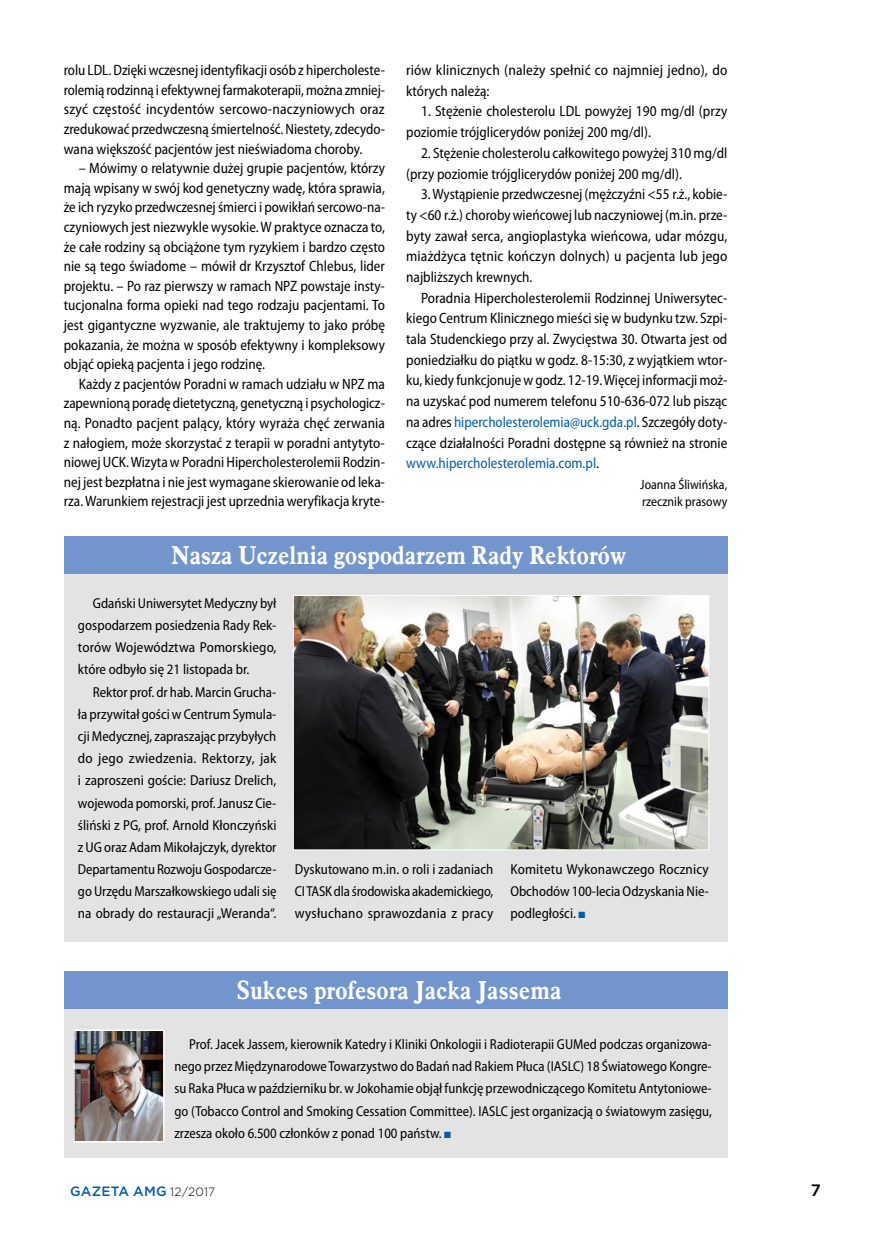
<style>
.page{position:relative;width:872px;height:1234px;background:#fff}
.page>*{position:absolute;margin:0;border:0;box-sizing:border-box;transform-origin:0 0}
.t1{font:700 25.5px "Aldine 721 EU";letter-spacing:.005em;color:#fff;scale:.88 1}
.t2{font:500 16.5px "Gotham";color:#000}
.t3{font:semi-condensed 15px/19.6px "Myriad Pro";color:#000;text-align:justify;scale:.96 1}
.t4{font:semi-condensed 15px/19.6px "Myriad Pro";color:#000;text-align:justify;scale:.95 1}
.t5{font:semi-condensed 15px/20.7px "Myriad Pro";color:#000}
.t6{font:semi-condensed 14.4px/22.2px "Myriad Pro";color:#000;text-align:justify}
.t7{font:semi-condensed 14.4px/22.4px "Myriad Pro";color:#000;text-align:justify;scale:.96 1}
.t8{font:semi-condensed 13.5px/17px "Myriad Pro";color:#000;scale:.96 1}
.t9{font:500 13.5px "Gotham";letter-spacing:.015em;color:#005da9}
.s1{color:#005da9}
.s2{font-weight:300;font-size:12px;color:#000}
</style>
<div class="page">
<div style="left:64px;top:536px;width:663px;height:405px;background:#e3e3e3"></div>
<div style="left:64px;top:536px;width:663px;height:37px;background:#7295cd"></div>
<img style="left:295px;top:597px;width:412px;height:251px">
<div style="left:293px;top:595px;width:416px;height:255px;border:1px solid #fff"></div>
<div style="left:64px;top:970px;width:663px;height:187px;background:#e3e3e3"></div>
<div style="left:64px;top:970px;width:663px;height:37px;background:#7295cd"></div>
<img style="left:76px;top:1032px;width:86px;height:107px">
<div style="left:73px;top:1029px;width:92px;height:113px;border:2px solid #fff"></div>
<p class="t4" style="left:64px;top:60px;width:339px">rolu LDL. Dzięki wczesnej identyfikacji osób z hipercholeste&shy;rolemią rodzinną i efektywnej farmakoterapii, można zmniej&shy;szyć częstość incydentów sercowo-naczyniowych oraz zredukować przedwczesną śmiertelność. Niestety, zdecydo&shy;wana większość pacjentów jest nieświadoma choroby.</p>
<p class="t3" style="left:64px;top:158px;width:336px;text-indent:15px">– Mówimy o relatywnie dużej grupie pacjentów, którzy mają wpisany w swój kod genetyczny wadę, która sprawia, że ich ryzyko przedwczesnej śmierci i powikłań sercowo-na&shy;czyniowych jest niezwykle wysokie. W praktyce oznacza to, że całe rodziny są obciążone tym ryzykiem i bardzo często nie są tego świadome – mówił dr Krzysztof Chlebus, lider projektu. – Po raz pierwszy w ramach NPZ powstaje insty&shy;tucjonalna forma opieki nad tego rodzaju pacjentami. To jest gigantyczne wyzwanie, ale traktujemy to jako próbę pokazania, że można w sposób efektywny i kompleksowy objąć opieką pacjenta i jego rodzinę.</p>
<p class="t3" style="left:64px;top:373px;width:336px;text-indent:15px">Każdy z pacjentów Poradni w ramach udziału w NPZ ma zapewnioną poradę dietetyczną, genetyczną i psychologicz&shy;ną. Ponadto pacjent palący, który wyraża chęć zerwania z nałogiem, może skorzystać z terapii w poradni antytyto&shy;niowej UCK. Wizyta w Poradni Hipercholesterolemii Rodzin&shy;nej jest bezpłatna i nie jest wymagane skierowanie od leka&shy;rza. Warunkiem rejestracji jest uprzednia weryfikacja kryte-</p>
<p class="t5" style="left:406px;top:59px;width:323px">riów klinicznych (należy spełnić co najmniej jedno), do których należą:</p>
<p class="t5" style="left:406px;top:101px;width:323px;text-indent:15px">1. Stężenie cholesterolu LDL powyżej 190 mg/dl (przy poziomie trójglicerydów poniżej 200 mg/dl).</p>
<p class="t3" style="left:406px;top:142px;width:336px;line-height:20.7px;text-indent:15px">2. Stężenie cholesterolu całkowitego powyżej 310 mg/dl (przy poziomie trójglicerydów poniżej 200 mg/dl).</p>
<p class="t4" style="left:406px;top:184px;width:340px;line-height:20.7px;text-indent:15px">3. Wystąpienie przedwczesnej (mężczyźni &lt;55 r.ż., kobie&shy;ty &lt;60 r.ż.) choroby wieńcowej lub naczyniowej (m.in. prze&shy;byty zawał serca, angioplastyka wieńcowa, udar mózgu, miażdżyca tętnic kończyn dolnych) u pacjenta lub jego najbliższych krewnych.</p>
<p class="t3" style="left:406px;top:287px;width:336px;line-height:20.7px;text-indent:15px">Poradnia Hipercholesterolemii Rodzinnej Uniwersytec&shy;kiego Centrum Klinicznego mieści się w budynku tzw. Szpi&shy;tala Studenckiego przy al. Zwycięstwa 30. Otwarta jest od poniedziałku do piątku w godz. 8-15:30, z wyjątkiem wtor&shy;ku, kiedy funkcjonuje w godz. 12-19. Więcej informacji moż&shy;na uzyskać pod numerem telefonu 510-636-072 lub pisząc na adres <span class="s1">hipercholesterolemia@uck.gda.pl</span>. Szczegóły doty&shy;czące działalności Poradni dostępne są również na stronie <span class="s1">www.hipercholesterolemia.com.pl</span>.</p>
<p class="t8" style="left:640px;top:476px;width:92px">Joanna Śliwińska, rzecznik prasowy</p>
<h1 class="t1" style="left:171px;top:539px;width:518px">Nasza Uczelnia gospodarzem Rady Rektorów</h1>
<p class="t6" style="left:78px;top:591px;width:200px;text-indent:15px">Gdański Uniwersytet Medyczny był gospodarzem posiedzenia Rady Rek&shy;torów Województwa Pomorskiego, które odbyło się 21 listopada br.</p>
<p class="t6" style="left:78px;top:680px;width:200px;text-indent:15px">Rektor prof. dr hab. Marcin Grucha&shy;ła przywitał gości w Centrum Symula&shy;cji Medycznej, zapraszając przybyłych do jego zwiedzenia. Rektorzy, jak i zaproszeni goście: Dariusz Drelich, wojewoda pomorski, prof. Janusz Cie&shy;śliński z PG, prof. Arnold Kłonczyński z UG oraz Adam Mikołajczyk, dyrektor Departamentu Rozwoju Gospodarcze&shy;go Urzędu Marszałkowskiego udali się na obrady do restauracji „Weranda“.</p>
<p class="t6" style="left:295px;top:857px;width:200px">Dyskutowano m.in. o roli i zadaniach CI TASK dla środowiska akademickiego, wysłuchano sprawozdania z pracy</p>
<p class="t6" style="left:510px;top:857px;width:200px">Komitetu Wykonawczego Rocznicy Obchodów 100-lecia Odzyskania Nie&shy;podległości. <span class="s1">■</span></p>
<h1 class="t1" style="left:236px;top:973px;width:370px">Sukces profesora Jacka Jassema</h1>
<p class="t7" style="left:174px;top:1032px;width:561px;text-indent:15px">Prof. Jacek Jassem, kierownik Katedry i Kliniki Onkologii i Radioterapii GUMed podczas organizowa&shy;nego przez Międzynarodowe Towarzystwo do Badań nad Rakiem Płuca (IASLC) 18 Światowego Kongre&shy;su Raka Płuca w październiku br. w Jokohamie objął funkcję przewodniczącego Komitetu Antytoniowe&shy;go (Tobacco Control and Smoking Cessation Committee). IASLC jest organizacją o światowym zasięgu, zrzesza około 6.500 członków z ponad 100 państw. <span class="s1">■</span></p>
<p class="t9" style="left:70px;top:1182px;width:147px">GAZETA AMG <span class="s2">12/2017</span></p>
<p class="t2" style="left:811px;top:1179px;width:12px">7</p>
</div>
